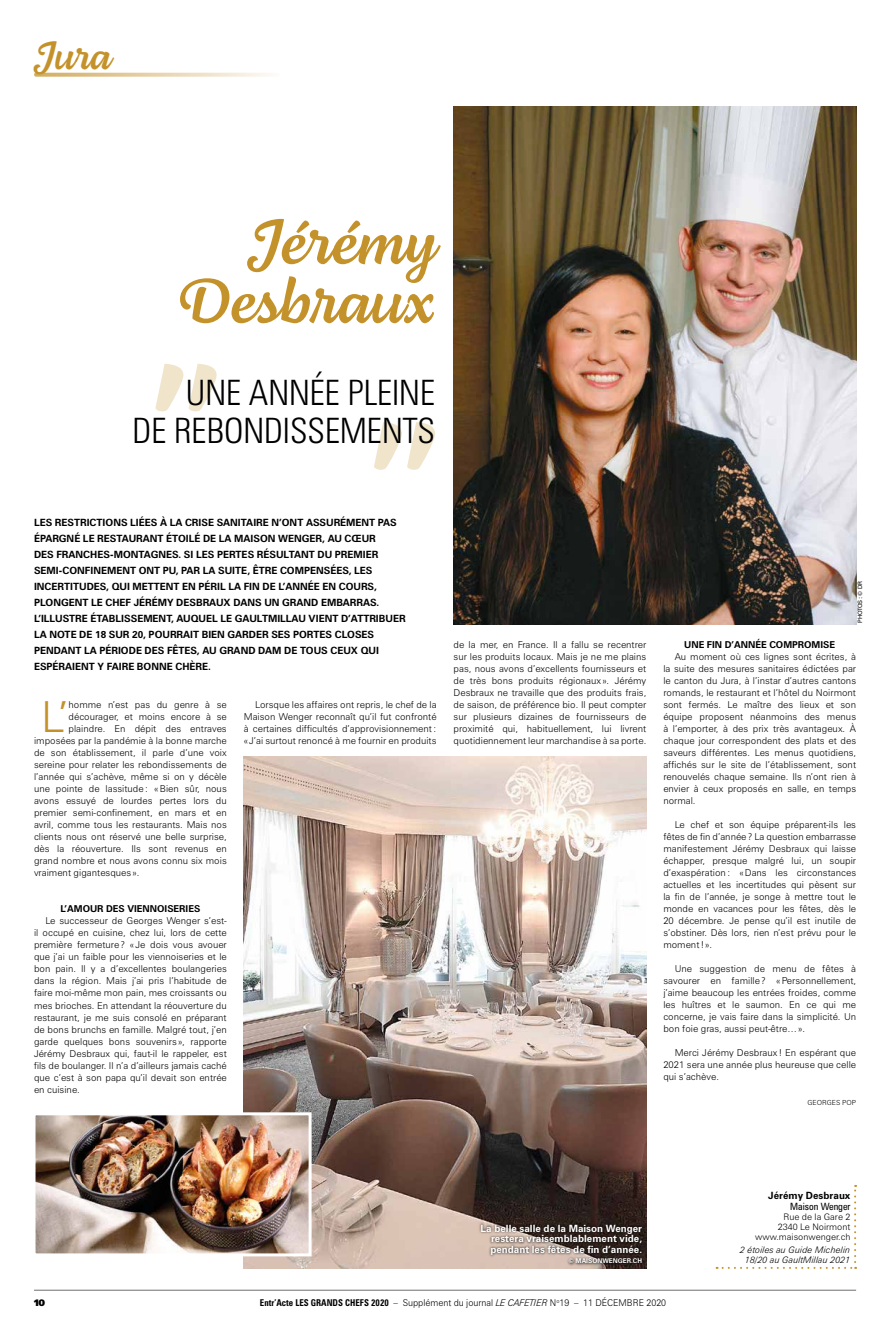
<style>
.page{position:relative;width:893px;height:1333px;background:#fff}
.page>*{position:absolute;margin:0;border:0;box-sizing:border-box;transform-origin:0 0}
.t1{font:64px/59px "Lemongrass Script";color:#c4922b;text-align:right}
.t2{font:300 42.8px "Zurich BT";color:#c4922b}
.t3{font:40px "Lemongrass Script";color:#c4922b}
.t4{font:300 condensed 35px/38px "Zurich BT";color:#000;text-align:right}
.t5{font:700 10px/16px "Zurich BT";color:#000}
.t6{font:700 10px/10.5px "Zurich BT";color:#fff;text-align:justify}
.t7{font:condensed 10px "Zurich BT";color:#000}
.t8{font:300 9.5px/12px "Zurich BT";color:#000;text-align:justify}
.t9{font:700 9.5px "Zurich BT";color:#000}
.t10{font:300 9.4px "Zurich BT";color:#000;scale:.95 1}
.t11{font:900 9.4px "Frutiger LT Std";color:#000;scale:.95 1}
.t12{font:300 9px/10px "Zurich BT";color:#000;text-align:right}
.t13{font:italic 300 9px/10px "Zurich BT";color:#000;text-align:center}
.t14{font:300 7px "Zurich BT";color:#000}
.t15{font:700 6.5px "Zurich BT";color:#fff}
.t16{font:6px "Zurich BT";letter-spacing:-.025em;color:#000}
.s1{font-weight:700;font-stretch:condensed}
.s2{font-style:italic}
</style>
<div class="page">
<hr style="left:34px;top:1289px;width:822px;height:1px;background:#706f6f">
<svg style="left:36px;top:73px;width:235px;height:4px"></svg>
<svg style="left:155px;top:364px;width:62px;height:47px"></svg>
<svg style="left:374px;top:422px;width:61px;height:48px"></svg>
<img style="left:244px;top:756px;width:402px;height:512px">
<svg style="left:717px;top:1184px;width:139px;height:84px"></svg>
<img style="left:37px;top:1116px;width:271px;height:136px">
<div style="left:33px;top:1112px;width:279px;height:144px;border:3px solid #fff"></div>
<div style="left:478px;top:1221px;width:167px;height:45px;background:#000;opacity:.61"></div>
<img style="left:454px;top:106px;width:402px;height:518px">
<h3 class="t3" style="left:34px;top:32px;width:78px">Jura</h3>
<h1 class="t1" style="left:175px;top:212px;width:262px">Jérémy<br>Desbraux</h1>
<h3 class="t4" style="left:133px;top:373px;width:304px">UNE ANNÉE PLEINE<br>DE REBONDISSEMENTS</h3>
<p class="t5" style="left:34px;top:514px;width:373px">LES RESTRICTIONS LIÉES À LA CRISE SANITAIRE N’ONT ASSURÉMENT PAS ÉPARGNÉ LE RESTAURANT ÉTOILÉ DE LA MAISON WENGER, AU CŒUR<br>DES FRANCHES-MONTAGNES. SI LES PERTES RÉSULTANT DU PREMIER SEMI-CONFINEMENT ONT PU, PAR LA SUITE, ÊTRE COMPENSÉES, LES INCERTITUDES, QUI METTENT EN PÉRIL LA FIN DE L’ANNÉE EN COURS, PLONGENT LE CHEF JÉRÉMY DESBRAUX DANS UN GRAND EMBARRAS.<br>L’ILLUSTRE ÉTABLISSEMENT, AUQUEL LE GAULTMILLAU VIENT D’ATTRIBUER LA NOTE DE 18 SUR 20, POURRAIT BIEN GARDER SES PORTES CLOSES PENDANT LA PÉRIODE DES FÊTES, AU GRAND DAM DE TOUS CEUX QUI ESPÉRAIENT Y FAIRE BONNE CHÈRE.</p>
<h2 class="t2" style="left:41px;top:691px;width:29px">L’</h2>
<p class="t8" style="left:69px;top:699px;width:160px">homme n’est pas du genre à se</p>
<p class="t8" style="left:69px;top:711px;width:160px">décourager, et moins encore à se</p>
<p class="t8" style="left:69px;top:723px;width:160px">plaindre. En dépit des entraves</p>
<p class="t8" style="left:34px;top:735px;width:194px">imposées par la pandémie à la bonne marche</p>
<p class="t8" style="left:34px;top:747px;width:194px">de son établissement, il parle d’une voix</p>
<p class="t8" style="left:34px;top:759px;width:194px">sereine pour relater les rebondissements de</p>
<p class="t8" style="left:34px;top:771px;width:194px">l’année qui s’achève, même si on y décèle</p>
<p class="t8" style="left:34px;top:783px;width:194px">une pointe de lassitude: «Bien sûr, nous</p>
<p class="t8" style="left:34px;top:795px;width:194px">avons essuyé de lourdes pertes lors du</p>
<p class="t8" style="left:34px;top:807px;width:194px">premier semi-confinement, en mars et en</p>
<p class="t8" style="left:34px;top:819px;width:194px">avril, comme tous les restaurants. Mais nos</p>
<p class="t8" style="left:34px;top:831px;width:194px">clients nous ont réservé une belle surprise,</p>
<p class="t8" style="left:34px;top:843px;width:194px">dès la réouverture. Ils sont revenus en</p>
<p class="t8" style="left:34px;top:855px;width:194px">grand nombre et nous avons connu six mois</p>
<p class="t8" style="left:34px;top:867px;width:107px">vraiment gigantesques».</p>
<p class="t9" style="left:61px;top:903px;width:141px">L’AMOUR DES VIENNOISERIES</p>
<p class="t8" style="left:34px;top:915px;width:194px;text-indent:11px">Le successeur de Georges Wenger s’est&shy;il occupé en cuisine, chez lui, lors de cette première fermeture? « Je dois vous avouer que j’ai un faible pour les viennoiseries et le bon pain. Il y a d’excellentes boulangeries dans la région. Mais j’ai pris l’habitude de faire moi-même mon pain, mes croissants ou mes brioches. En attendant la réouverture du restaurant, je me suis consolé en préparant de bons brunchs en famille. Malgré tout, j’en garde quelques bons souvenirs», rapporte Jérémy Desbraux qui, faut-il le rappeler, est fils de boulanger. Il n’a d’ailleurs jamais caché que c’est à son papa qu’il devait son entrée en cuisine.</p>
<p class="t8" style="left:244px;top:698px;width:194px;text-indent:11px">Lorsque les affaires ont repris, le chef de la Maison Wenger reconnaît qu’il fut confronté à certaines difficultés d’approvisionnement: « J’ai surtout renoncé à me fournir en produits</p>
<p class="t16" style="left:856px;top:623px;width:43px;rotate:-90deg">PHOTOS: © DR</p>
<p class="t8" style="left:454px;top:638px;width:194px">de la mer, en France. Il a fallu se recentrer sur les produits locaux. Mais je ne me plains pas, nous avons d’excellents fournisseurs et de très bons produits régionaux ». Jérémy Desbraux ne travaille que des produits frais, de saison, de préférence bio. Il peut compter sur plusieurs dizaines de fournisseurs de proximité qui, habituellement, lui livrent quotidiennement leur marchandise à sa porte.</p>
<p class="t9" style="left:684px;top:639px;width:152px">UNE FIN D’ANNÉE COMPROMISE</p>
<p class="t8" style="left:663px;top:650px;width:194px;text-indent:11px">Au moment où ces lignes sont écrites, à la suite des mesures sanitaires édictées par le canton du Jura, à l’instar d’autres cantons romands, le restaurant et l’hôtel du Noirmont sont fermés. Le maître des lieux et son équipe proposent néanmoins des menus à l’emporter, à des prix très avantageux. À chaque jour correspondent des plats et des saveurs différentes. Les menus quotidiens, affichés sur le site de l’établissement, sont renouvelés chaque semaine. Ils n’ont rien à envier à ceux proposés en salle, en temps normal.</p>
<p class="t8" style="left:663px;top:818px;width:194px;text-indent:11px">Le chef et son équipe préparent-ils les fêtes de fin d’année? La question embarrasse manifestement Jérémy Desbraux qui laisse échapper, presque malgré lui, un soupir d’exaspération: «Dans les circonstances actuelles et les incertitudes qui pèsent sur la fin de l’année, je songe à mettre tout le monde en vacances pour les fêtes, dès le 20 décembre. Je pense qu’il est inutile de s’obstiner. Dès lors, rien n’est prévu pour le moment! ».</p>
<p class="t8" style="left:663px;top:962px;width:194px;text-indent:11px">Une suggestion de menu de fêtes à savourer en famille? «Personnellement, j’aime beaucoup les entrées froides, comme les huîtres et le saumon. En ce qui me concerne, je vais faire dans la simplicité. Un bon foie gras, aussi peut-être…».</p>
<p class="t8" style="left:663px;top:1046px;width:194px;text-indent:11px">Merci Jérémy Desbraux ! En espérant que 2021 sera une année plus heureuse que celle qui s’achève.</p>
<p class="t14" style="left:807px;top:1097px;width:50px">GEORGES POP</p>
<p class="t6" style="left:490px;top:1222px;width:153px;text-indent:-10px">La belle salle de la Maison Wenger restera vraisemblablement vide, pendant les fêtes de fin d’année.</p>
<p class="t15" style="left:568px;top:1256px;width:75px">© MAISONWENGER.CH</p>
<p class="t5" style="left:768px;top:1186px;width:84px">Jérémy Desbraux</p>
<p class="t7" style="left:790px;top:1199px;width:62px">Maison Wenger</p>
<p class="t12" style="left:755px;top:1211px;width:97px">Rue de la Gare 2<br>2340 Le Noirmont www.maisonwenger.ch</p>
<p class="t13" style="left:740px;top:1244px;width:112px">2 étoiles au Guide Michelin<br>18/20 au GaultMillau 2021</p>
<p class="t11" style="left:34px;top:1297px;width:13px">10</p>
<p class="t10" style="left:260px;top:1297px;width:429px"><span class="s1">Entr’Acte LES GRANDS CHEFS 2020</span> – Supplément du journal <span class="s2">LE CAFETIER</span> N<sup>o</sup>19 – 11 DÉCEMBRE 2020</p>
</div>
